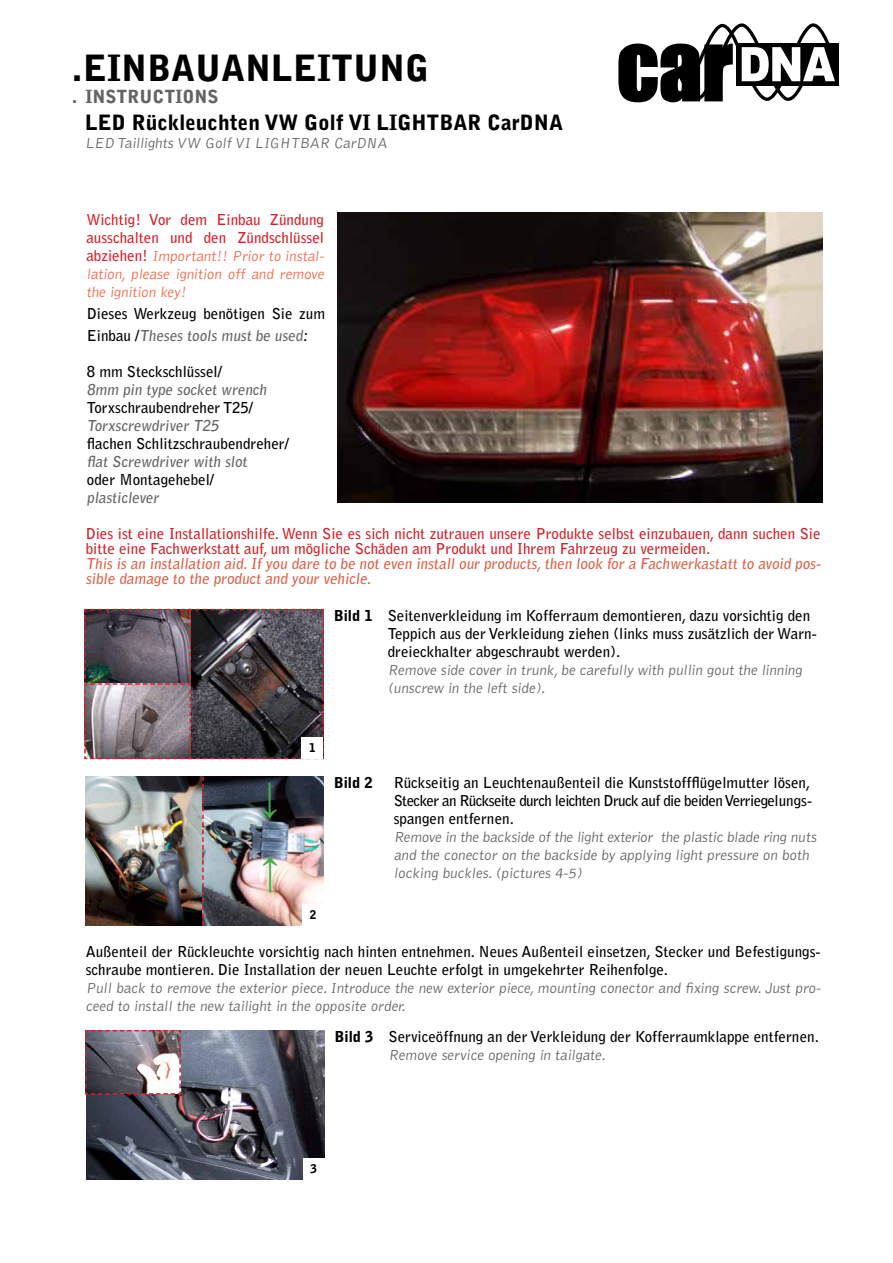
<style>
.page{position:relative;width:893px;height:1263px;background:#fff}
.page>*{position:absolute;margin:0;border:0;box-sizing:border-box;transform-origin:0 0}
.t1{font:39px "Arial";color:#41ad49}
.t2{font:900 36px "Bell Gothic";color:#000}
.t3{font:900 21px "Bell Gothic";color:#000}
.t4{font:900 18px "Bell Gothic";color:#636466}
.t5{font:700 15px/18px "Bell Gothic";color:#000}
.t6{font:300 15px/18px "Bell Gothic";color:#636466}
.t7{font:700 15px/15px "Bell Gothic";color:#d2232a}
.t8{font:300 15px/18px "Bell Gothic";color:#f26649}
.t9{font:700 15px/15px "Bell Gothic";color:#db634b}
.t10{font:700 15px "Bell Gothic";color:#636466}
.t11{font:900 15px "Bell Gothic";color:#000}
.t12{font:900 12px "Bell Gothic";color:#000}
.s1{font-weight:700;color:#d2232a}
.s2{color:#636466}
.s3{font-weight:900}
.s4{font-weight:300;color:#636466}
</style>
<div class="page">
<svg style="left:618px;top:23px;width:221px;height:80px"></svg>
<img style="left:86px;top:1031px;width:239px;height:148px">
<img style="left:338px;top:213px;width:485px;height:290px">
<img style="left:84px;top:608px;width:240px;height:152px">
<img style="left:86px;top:776px;width:116px;height:149px">
<img style="left:204px;top:776px;width:120px;height:149px">
<div style="left:303px;top:904px;width:21px;height:21px;background:#fff"></div>
<div style="left:303px;top:1158px;width:22px;height:21px;background:#fff"></div>
<svg style="left:202px;top:776px;width:2px;height:149px"></svg>
<img style="left:85px;top:1029px;width:97px;height:66px">
<h2 class="t2" style="left:72px;top:48px;width:358px">.EINBAUANLEITUNG</h2>
<p class="t4" style="left:72px;top:86px;width:148px">. INSTRUCTIONS</p>
<h3 class="t3" style="left:85px;top:111px;width:479px">LED Rückleuchten VW Golf VI LIGHTBAR CarDNA</h3>
<p class="t6" style="left:85px;top:135px;width:306px">LED Taillights VW Golf VI LIGHTBAR CarDNA</p>
<p class="t8" style="left:86px;top:211px;width:241px"><span class="s1">Wichtig! Vor dem Einbau Zündung ausschalten und den Zündschlüssel abziehen!</span> Important!! Prior to instal&shy;lation, please ignition off and remove the ignition key!</p>
<p class="t5" style="left:87px;top:303px;width:240px;line-height:21.6px">Dieses Werkzeug benötigen Sie zum<br>Einbau /<span class="s2">Theses tools must be used</span>:</p>
<p class="t5" style="left:87px;top:362px;width:136px">8 mm Steckschlüssel/</p>
<p class="t10" style="left:87px;top:380px;width:184px">8mm pin type socket wrench</p>
<p class="t5" style="left:87px;top:398px;width:168px">Torxschraubendreher T25/</p>
<p class="t10" style="left:87px;top:416px;width:136px">Torxscrewdriver T25</p>
<p class="t5" style="left:87px;top:434px;width:203px">flachen Schlitzschraubendreher/</p>
<p class="t10" style="left:87px;top:452px;width:164px">flat Screwdriver with slot</p>
<p class="t5" style="left:87px;top:470px;width:129px">oder Montagehebel/</p>
<p class="t10" style="left:87px;top:488px;width:76px">plasticlever</p>
<p class="t7" style="left:86px;top:526px;width:736px">Dies ist eine Installationshilfe. Wenn Sie es sich nicht zutrauen unsere Produkte selbst einzubauen, dann suchen Sie bitte eine Fachwerkstatt auf, um mögliche Schäden am Produkt und Ihrem Fahrzeug zu vermeiden.</p>
<p class="t9" style="left:86px;top:556px;width:739px">This is an installation aid. If you dare to be not even install our products, then look for a Fachwerkastatt to avoid pos&shy;sible damage to the product and your vehicle.</p>
<h1 class="t1" style="left:299px;top:781px;width:41px;rotate:90deg">→</h1>
<h1 class="t1" style="left:241px;top:893px;width:41px;rotate:-90deg">→</h1>
<p class="t5" style="left:388px;top:606px;width:430px;text-indent:-54px"><span class="s3">Bild 1</span> Seitenverkleidung im Kofferraum demontieren, dazu vorsichtig den<br>Teppich aus der Verkleidung ziehen (links muss zusätzlich der Warn&shy;dreieckhalter abgeschraubt werden).</p>
<p class="t6" style="left:388px;top:661px;width:418px">Remove side cover in trunk,be carefully with pullin gout the linning (unscrew in the left side).</p>
<p class="t12" style="left:309px;top:741px;width:8px">1</p>
<p class="t12" style="left:310px;top:908px;width:8px">2</p>
<p class="t11" style="left:334px;top:774px;width:41px">Bild 2</p>
<p class="t5" style="left:394px;top:774px;width:420px;text-align:justify">Rückseitig an Leuchtenaußenteil die Kunststoffflügelmutter lösen, Stecker an Rückseite durch leichten Druck auf die beiden Verriegelungs&shy;spangen entfernen.</p>
<p class="t6" style="left:394px;top:829px;width:426px">Remove in the backside of the light exterior the plastic blade ring nuts and the conector on the backside by applying light pressure on both locking buckles.(pictures 4-5)</p>
<p class="t5" style="left:86px;top:942px;width:736px">Außenteil der Rückleuchte vorsichtig nach hinten entnehmen. Neues Außenteil einsetzen, Stecker und Befestigungs&shy;schraube montieren. Die Installation der neuen Leuchte erfolgt in umgekehrter Reihenfolge.</p>
<p class="t6" style="left:86px;top:979px;width:738px">Pull back to remove the exterior piece. Introduce the new exterior piece, mounting conector and fixing screw. Just pro&shy;ceed to install the new tailight in the opposite order.</p>
<p class="t5" style="left:388px;top:1027px;width:432px;text-indent:-54px"><span class="s3">Bild 3</span> Serviceöffnung an der Verkleidung der Kofferraumklappe entfernen.<br><span class="s4">Remove service opening in tailgate.</span></p>
<p class="t12" style="left:311px;top:1162px;width:8px">3</p>
</div>
